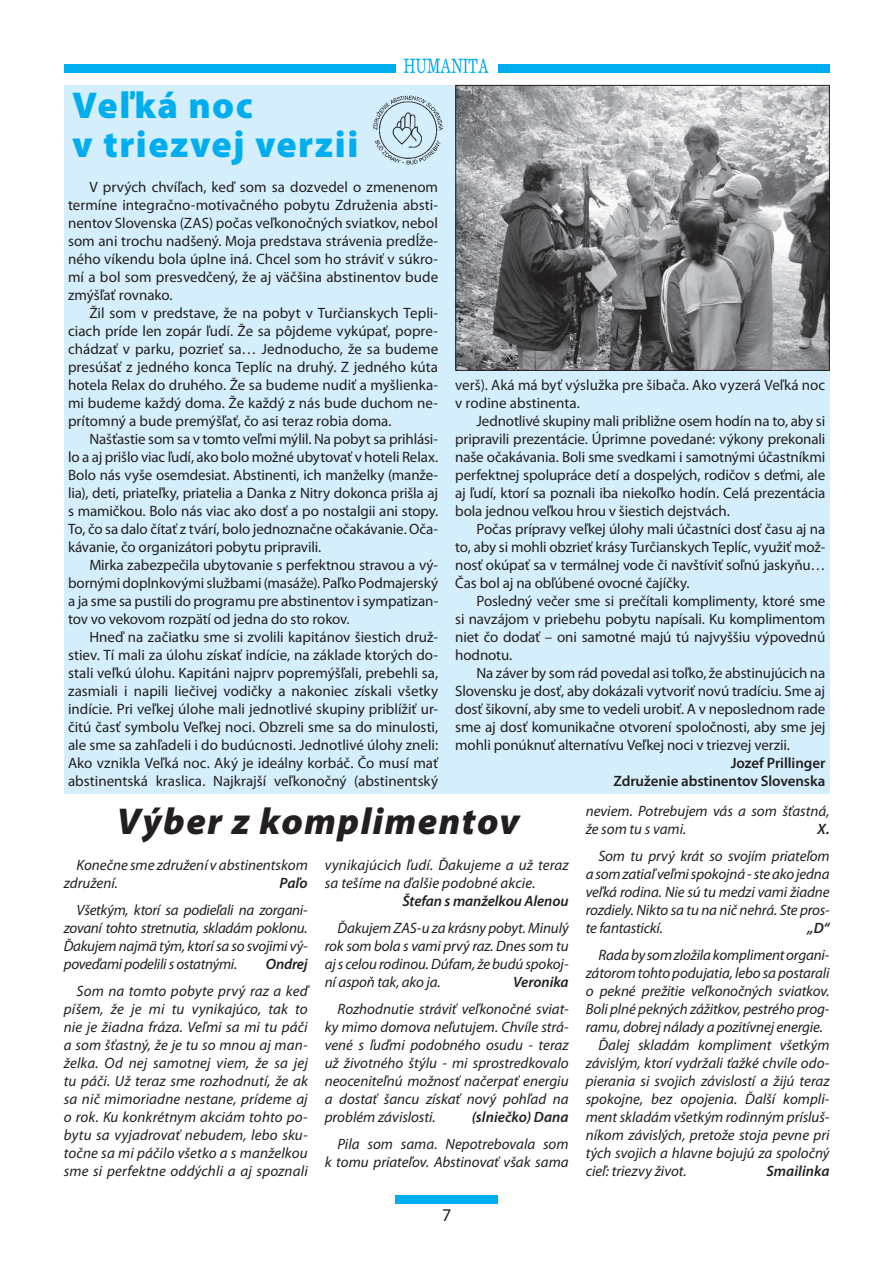
<style>
.page{position:relative;width:893px;height:1263px;background:#fff}
.page>*{position:absolute;margin:0;border:0;box-sizing:border-box;transform-origin:0 0}
.t1{font:900 37.5px/39px "Myriad Pro";letter-spacing:.04em;color:#00aeef}
.t2{font:italic 900 37.5px "Myriad Pro";letter-spacing:.04em;color:#231f20}
.t3{font:18px "Myriad Pro";color:#231f20}
.t4{font:15px/18px "Myriad Pro";letter-spacing:-.005em;color:#231f20;text-align:justify}
.t5{font:italic 15px/18px "Myriad Pro";letter-spacing:-.005em;color:#231f20;text-align:justify}
.t6{font:italic 600 15px "Myriad Pro";letter-spacing:-.005em;color:#231f20}
.t7{font:600 15px/18px "Myriad Pro";letter-spacing:-.01em;color:#231f20;text-align:right}
</style>
<div class="page">
<div style="left:395px;top:1195px;width:102px;height:8px;background:#00aeef"></div>
<div style="left:64px;top:64px;width:331px;height:8px;background:#00aeef"></div>
<div style="left:497px;top:64px;width:332px;height:8px;background:#00aeef"></div>
<svg style="left:404px;top:59px;width:85px;height:14px"></svg>
<div style="left:64px;top:86px;width:765px;height:708px;background:#d4effb"></div>
<img style="left:457px;top:87px;width:370px;height:282px">
<div style="left:455px;top:85px;width:374px;height:286px;border:1px solid #231f20"></div>
<img style="left:373px;top:95px;width:70px;height:70px">
<h1 class="t1" style="left:72px;top:89px;width:287px">Veľká noc<br>v triezvej verzii</h1>
<p class="t4" style="left:68px;top:179px;width:371px;text-indent:21px">V prvých chvíľach, keď som sa dozvedel o zmenenom termíne integračno-motivačného pobytu Združenia absti&shy;nentov Slovenska (ZAS) počas veľkonočných sviatkov, nebol som ani trochu nadšený. Moja predstava strávenia predĺže&shy;ného víkendu bola úplne iná. Chcel som ho stráviť v súkro&shy;mí a bol som presvedčený, že aj väčšina abstinentov bude zmýšľať rovnako.</p>
<p class="t4" style="left:68px;top:305px;width:371px;text-indent:21px">Žil som v predstave, že na pobyt v Turčianskych Tepli&shy;ciach príde len zopár ľudí. Že sa pôjdeme vykúpať, popre&shy;chádzať v parku, pozrieť sa… Jednoducho, že sa budeme presúšať z jedného konca Teplíc na druhý. Z jedného kúta hotela Relax do druhého. Že sa budeme nudiť a myšlienka&shy;mi budeme každý doma. Že každý z nás bude duchom ne&shy;prítomný a bude premýšľať, čo asi teraz robia doma.</p>
<p class="t4" style="left:68px;top:431px;width:372px;text-indent:21px">Našťastie som sa v tomto veľmi mýlil. Na pobyt sa prihlási&shy;lo a aj prišlo viac ľudí, ako bolo možné ubytovať v hoteli Relax.<br>Bolo nás vyše osemdesiat. Abstinenti, ich manželky (manže&shy;lia), deti, priateľky, priatelia a Danka z Nitry dokonca prišla aj s mamičkou. Bolo nás viac ako dosť a po nostalgii ani stopy.<br>To, čo sa dalo čítať z tvárí, bolo jednoznačne očakávanie. Oča&shy;kávanie, čo organizátori pobytu pripravili.</p>
<p class="t4" style="left:68px;top:557px;width:372px;text-indent:21px">Mirka zabezpečila ubytovanie s perfektnou stravou a vý&shy;bornými doplnkovými službami (masáže). Paľko Podmajerský a ja sme sa pustili do programu pre abstinentov i sympatizan&shy;tov vo vekovom rozpätí od jedna do sto rokov.</p>
<p class="t4" style="left:68px;top:629px;width:371px;text-indent:21px">Hneď na začiatku sme si zvolili kapitánov šiestich druž&shy;stiev. Tí mali za úlohu získať indície, na základe ktorých do&shy;stali veľkú úlohu. Kapitáni najprv popremýšľali, prebehli sa, zasmiali i napili liečivej vodičky a nakoniec získali všetky indície. Pri veľkej úlohe mali jednotlivé skupiny priblížiť ur&shy;čitú časť symbolu Veľkej noci. Obzreli sme sa do minulosti, ale sme sa zahľadeli i do budúcnosti. Jednotlivé úlohy zneli:<br>Ako vznikla Veľká noc. Aký je ideálny korbáč. Čo musí mať abstinentská kraslica. Najkrajší veľkonočný (abstinentský</p>
<p class="t4" style="left:455px;top:378px;width:371px">verš). Aká má byť výslužka pre šibača. Ako vyzerá Veľká noc v rodine abstinenta.</p>
<p class="t4" style="left:455px;top:414px;width:371px;text-indent:21px">Jednotlivé skupiny mali približne osem hodín na to, aby si pripravili prezentácie. Úprimne povedané: výkony prekonali naše očakávania. Boli sme svedkami i samotnými účastníkmi perfektnej spolupráce detí a dospelých, rodičov s deťmi, ale aj ľudí, ktorí sa poznali iba niekoľko hodín. Celá prezentácia bola jednou veľkou hrou v šiestich dejstvách.</p>
<p class="t4" style="left:455px;top:522px;width:371px;text-indent:21px">Počas prípravy veľkej úlohy mali účastníci dosť času aj na to, aby si mohli obzrieť krásy Turčianskych Teplíc, využiť mož&shy;nosť okúpať sa v termálnej vode či navštíviť soľnú jaskyňu… Čas bol aj na obľúbené ovocné čajíčky.</p>
<p class="t4" style="left:455px;top:594px;width:371px;text-indent:21px">Posledný večer sme si prečítali komplimenty, ktoré sme si navzájom v priebehu pobytu napísali. Ku komplimentom niet čo dodať – oni samotné majú tú najvyššiu výpovednú hodnotu.</p>
<p class="t4" style="left:455px;top:666px;width:371px;text-indent:21px">Na záver by som rád povedal asi toľko, že abstinujúcich na Slovensku je dosť, aby dokázali vytvoriť novú tradíciu. Sme aj dosť šikovní, aby sme to vedeli urobiť. A v neposlednom rade sme aj dosť komunikačne otvorení spoločnosti, aby sme jej mohli ponúknuť alternatívu Veľkej noci v triezvej verzii.</p>
<p class="t7" style="left:613px;top:756px;width:213px">Jozef Prillinger<br>Združenie abstinentov Slovenska</p>
<h1 class="t2" style="left:117px;top:808px;width:404px">Výber z komplimentov</h1>
<p class="t5" style="left:64px;top:858px;width:245px;text-indent:13px">Konečne sme združení v abstinentskom združení.</p>
<p class="t6" style="left:279px;top:878px;width:30px">Paľo</p>
<p class="t5" style="left:64px;top:903px;width:245px;text-indent:13px">Všetkým, ktorí sa podieľali na zorgani&shy;zovaní tohto stretnutia, skladám poklonu.<br>Ďakujem najmä tým, ktorí sa so svojimi vý&shy;poveďami podelili s ostatnými.</p>
<p class="t6" style="left:266px;top:959px;width:43px">Ondrej</p>
<p class="t5" style="left:64px;top:984px;width:245px;text-indent:13px">Som na tomto pobyte prvý raz a keď píšem, že je mi tu vynikajúco, tak to nie je žiadna fráza. Veľmi sa mi tu páči a som šťastný, že je tu so mnou aj man&shy;želka. Od nej samotnej viem, že sa jej tu páči. Už teraz sme rozhodnutí, že ak sa nič mimoriadne nestane, prídeme aj o rok. Ku konkrétnym akciám tohto po&shy;bytu sa vyjadrovať nebudem, lebo sku&shy;točne sa mi páčilo všetko a s manželkou sme si perfektne oddýchli a aj spoznali</p>
<p class="t5" style="left:325px;top:858px;width:245px">vynikajúcich ľudí. Ďakujeme a už teraz sa tešíme na ďalšie podobné akcie.</p>
<p class="t6" style="left:402px;top:896px;width:168px">Štefan s manželkou Alenou</p>
<p class="t5" style="left:325px;top:921px;width:245px;text-indent:13px">Ďakujem ZAS-u za krásny pobyt. Minulý rok som bola s vami prvý raz. Dnes som tu aj s celou rodinou. Dúfam, že budú spokoj&shy;ní aspoň tak, ako ja.</p>
<p class="t6" style="left:513px;top:977px;width:57px">Veronika</p>
<p class="t5" style="left:325px;top:1002px;width:245px;text-indent:13px">Rozhodnutie stráviť veľkonočné sviat&shy;ky mimo domova neľutujem. Chvíle strá&shy;vené s ľuďmi podobného osudu - teraz už životného štýlu - mi sprostredkovalo neoceniteľnú možnosť načerpať energiu a dostať šancu získať nový pohľad na problém závislosti.</p>
<p class="t6" style="left:472px;top:1112px;width:98px">(slniečko) Dana</p>
<p class="t5" style="left:325px;top:1137px;width:245px;text-align:right">Pila som sama. Nepotrebovala som<br>k tomu priateľov. Abstinovať však sama</p>
<p class="t3" style="left:442px;top:1208px;width:11px">7</p>
<p class="t5" style="left:585px;top:804px;width:245px">neviem. Potrebujem vás a som šťastná, že som tu s vami.</p>
<p class="t6" style="left:817px;top:824px;width:14px">X.</p>
<p class="t5" style="left:585px;top:849px;width:245px;text-indent:13px">Som tu prvý krát so svojím priateľom a som zatiaľ veľmi spokojná - ste ako jedna veľká rodina. Nie sú tu medzi vami žiadne rozdiely. Nikto sa tu na nič nehrá. Ste pros&shy;te fantastickí.</p>
<p class="t6" style="left:807px;top:923px;width:23px">„D“</p>
<p class="t5" style="left:598px;top:948px;width:233px">Rada by som zložila kompliment organi-</p>
<p class="t5" style="left:585px;top:966px;width:245px">zátorom tohto podujatia, lebo sa postarali</p>
<p class="t5" style="left:585px;top:984px;width:245px">o pekné prežitie veľkonočných sviatkov.</p>
<p class="t5" style="left:585px;top:1002px;width:245px">Boli plné pekných zážitkov, pestrého prog-</p>
<p class="t5" style="left:585px;top:1020px;width:239px">ramu, dobrej nálady a pozitívnej energie.</p>
<p class="t5" style="left:598px;top:1038px;width:232px">Ďalej skladám kompliment všetkým</p>
<p class="t5" style="left:585px;top:1056px;width:245px">závislým, ktorí vydržali ťažké chvíle odo-</p>
<p class="t5" style="left:585px;top:1074px;width:245px">pierania si svojich závislostí a žijú teraz</p>
<p class="t5" style="left:585px;top:1092px;width:245px">spokojne, bez opojenia. Ďalší kompli-</p>
<p class="t5" style="left:585px;top:1110px;width:245px">ment skladám všetkým rodinným prísluš-</p>
<p class="t5" style="left:585px;top:1128px;width:245px">níkom závislých, pretože stoja pevne pri</p>
<p class="t5" style="left:585px;top:1146px;width:245px">tých svojich a hlavne bojujú za spoločný</p>
<p class="t5" style="left:585px;top:1164px;width:102px">cieľ: triezvy život.</p>
<p class="t6" style="left:766px;top:1166px;width:65px">Smailinka</p>
</div>
